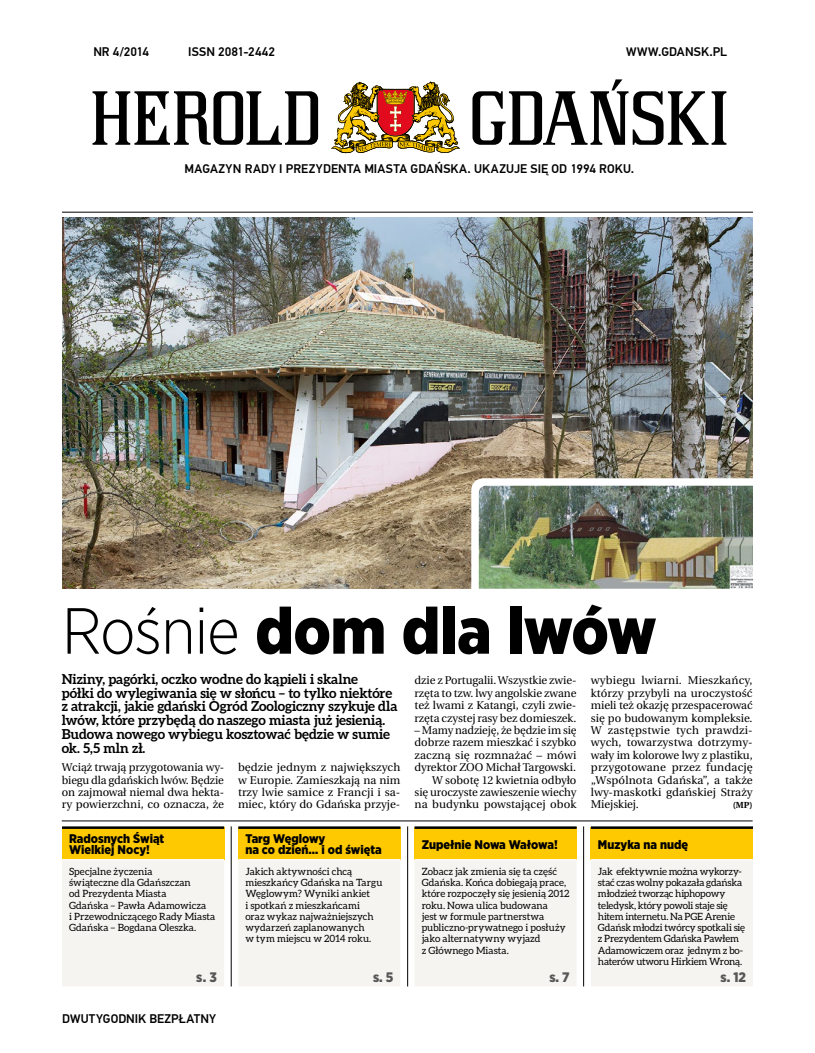
<style>
.page{position:relative;width:815px;height:1053px;background:#fff}
.page>*{position:absolute;margin:0;border:0;box-sizing:border-box;transform-origin:0 0}
.t1{font:900 65px "Gotham Narrow";letter-spacing:-.005em;color:#000}
.t2{font:700 13.75px/13.8px "Aleo";letter-spacing:-.005em;color:#000}
.t3{font:900 13.75px "Gotham Narrow";color:#565656}
.t4{font:500 12.5px "PF Din Text Pro";letter-spacing:.01em;color:#000}
.t5{font:900 12.5px/11.2px "Gotham Narrow";color:#000}
.t6{font:11.25px/12.4px "Heuristica";letter-spacing:-.005em;color:#000;text-align:justify}
.t7{font:10px/11.2px "Aleo";letter-spacing:-.005em;color:#000}
.t8{font:700 8.75px "Heuristica";color:#000}
.s1{font-weight:300}
</style>
<div class="page">
<img style="left:62px;top:217px;width:691px;height:371px">
<svg style="left:471px;top:478px;width:282px;height:111px"></svg>
<div style="left:62px;top:827px;width:162px;height:32px;background:#fec900"></div>
<div style="left:62px;top:861px;width:162px;height:125px;background:#f6f4f0"></div>
<hr style="left:62px;top:826px;width:162px;height:2px;background:#000">
<div style="left:238px;top:827px;width:162px;height:32px;background:#fec900"></div>
<div style="left:238px;top:861px;width:162px;height:125px;background:#f6f4f0"></div>
<hr style="left:238px;top:826px;width:162px;height:2px;background:#000">
<div style="left:591px;top:827px;width:162px;height:32px;background:#fec900"></div>
<div style="left:591px;top:861px;width:162px;height:125px;background:#f6f4f0"></div>
<hr style="left:591px;top:826px;width:162px;height:2px;background:#000">
<div style="left:415px;top:827px;width:162px;height:32px;background:#fec900"></div>
<div style="left:415px;top:861px;width:162px;height:125px;background:#f6f4f0"></div>
<hr style="left:415px;top:826px;width:162px;height:2px;background:#000">
<hr style="left:62px;top:820px;width:691px;height:1px;background:#000">
<hr style="left:231px;top:826px;width:1px;height:160px;background:#000">
<hr style="left:407px;top:826px;width:1px;height:160px;background:#000">
<hr style="left:583px;top:826px;width:1px;height:160px;background:#000">
<img style="left:479px;top:485px;width:274px;height:103px">
<svg style="left:93px;top:79px;width:633px;height:74px"></svg>
<hr style="left:62px;top:212px;width:691px;height:1px;background:#000">
<p class="t4" style="left:93px;top:44px;width:57px">NR 4/2014</p>
<p class="t4" style="left:188px;top:44px;width:88px">ISSN 2081-2442</p>
<p class="t4" style="left:626px;top:44px;width:103px">WWW.GDANSK.PL</p>
<p class="t4" style="left:185px;top:161px;width:451px">MAGAZYN RADY I PREZYDENTA MIASTA GDAŃSKA. UKAZUJE SIĘ OD 1994 ROKU.</p>
<h1 class="t1" style="left:62px;top:588px;width:596px"><span class="s1">Rośnie</span> dom dla lwów</h1>
<p class="t2" style="left:62px;top:671px;width:337px">Niziny, pagórki, oczko wodne do kąpieli i skalne<br>półki do wylegiwania się w słońcu – to tylko niektóre z atrakcji, jakie gdański Ogród Zoologiczny szykuje dla lwów, które przybędą do naszego miasta już jesienią.<br>Budowa nowego wybiegu kosztować będzie w sumie ok. 5,5 mln zł.</p>
<p class="t6" style="left:238px;top:761px;width:164px">będzie jednym z największych w Europie. Zamieszkają na nim trzy lwie samice z Francji i sa&shy;miec, który do Gdańska przyje-</p>
<p class="t6" style="left:591px;top:674px;width:163px">wybiegu lwiarni. Mieszkańcy, którzy przybyli na uroczystość mieli też okazję przespacerować się po budowanym kompleksie.<br>W zastępstwie tych prawdzi&shy;wych, towarzystwa dotrzymy&shy;wały im kolorowe lwy z plastiku, przygotowane przez fundację „Wspólnota Gdańska”, a także lwy-maskotki gdańskiej Straży Miejskiej.</p>
<p class="t6" style="left:415px;top:674px;width:163px">dzie z Portugalii. Wszystkie zwie&shy;rzęta to tzw. lwy angolskie zwane też lwami z Katangi, czyli zwie&shy;rzęta czystej rasy bez domieszek.</p>
<p class="t6" style="left:415px;top:724px;width:163px;text-align:right">– Mamy nadzieję, że będzie im się dobrze razem mieszkać i szybko zaczną się rozmnażać – mówi dyrektor ZOO Michał Targowski.<br>W sobotę 12 kwietnia odbyło<br>się uroczyste zawieszenie wiechy na budynku powstającej obok</p>
<p class="t6" style="left:62px;top:761px;width:164px">Wciąż trwają przygotowania wy&shy;biegu dla gdańskich lwów. Będzie on zajmował niemal dwa hekta&shy;ry powierzchni, co oznacza, że</p>
<p class="t8" style="left:733px;top:798px;width:21px">(MP)</p>
<p class="t5" style="left:69px;top:832px;width:97px">Radosnych Świąt<br>Wielkiej Nocy!</p>
<p class="t7" style="left:69px;top:865px;width:148px">Specjalne życzenia<br>świąteczne dla Gdańszczan<br>od Prezydenta Miasta<br>Gdańska – Pawła Adamowicza<br>i Przewodniczącego Rady Miasta<br>Gdańska – Bogdana Oleszka.</p>
<p class="t3" style="left:196px;top:968px;width:22px">s. 3</p>
<p class="t4" style="left:62px;top:1010px;width:156px">DWUTYGODNIK BEZPŁATNY</p>
<p class="t5" style="left:245px;top:832px;width:138px">Targ Węglowy<br>na co dzień… i od święta</p>
<p class="t7" style="left:245px;top:865px;width:139px">Jakich aktywności chcą mieszkańcy Gdańska na Targu<br>Węglowym? Wyniki ankiet<br>i spotkań z mieszkańcami<br>oraz wykaz najważniejszych wydarzeń zaplanowanych<br>w tym miejscu w 2014 roku.</p>
<p class="t3" style="left:373px;top:968px;width:22px">s. 5</p>
<p class="t5" style="left:422px;top:838px;width:138px">Zupełnie Nowa Wałowa!</p>
<p class="t7" style="left:422px;top:865px;width:149px">Zobacz jak zmienia się ta część<br>Gdańska. Końca dobiegają prace, które rozpoczęły się jesienią 2012 roku. Nowa ulica budowana<br>jest w formule partnerstwa publiczno-prywatnego i posłuży jako alternatywny wyjazd<br>z Głównego Miasta.</p>
<p class="t3" style="left:550px;top:968px;width:22px">s. 7</p>
<p class="t5" style="left:598px;top:838px;width:92px">Muzyka na nudę</p>
<p class="t7" style="left:598px;top:865px;width:149px">Jak efektywnie można wykorzy&shy;stać czas wolny pokazała gdańska młodzież tworząc hiphopowy teledysk, który powoli staje się hitem internetu. Na PGE Arenie<br>Gdańsk młodzi twórcy spotkali się z Prezydentem Gdańska Pawłem<br>Adamowiczem oraz jednym z bo&shy;haterów utworu Hirkiem Wroną.</p>
<p class="t3" style="left:721px;top:968px;width:27px">s. 12</p>
</div>
